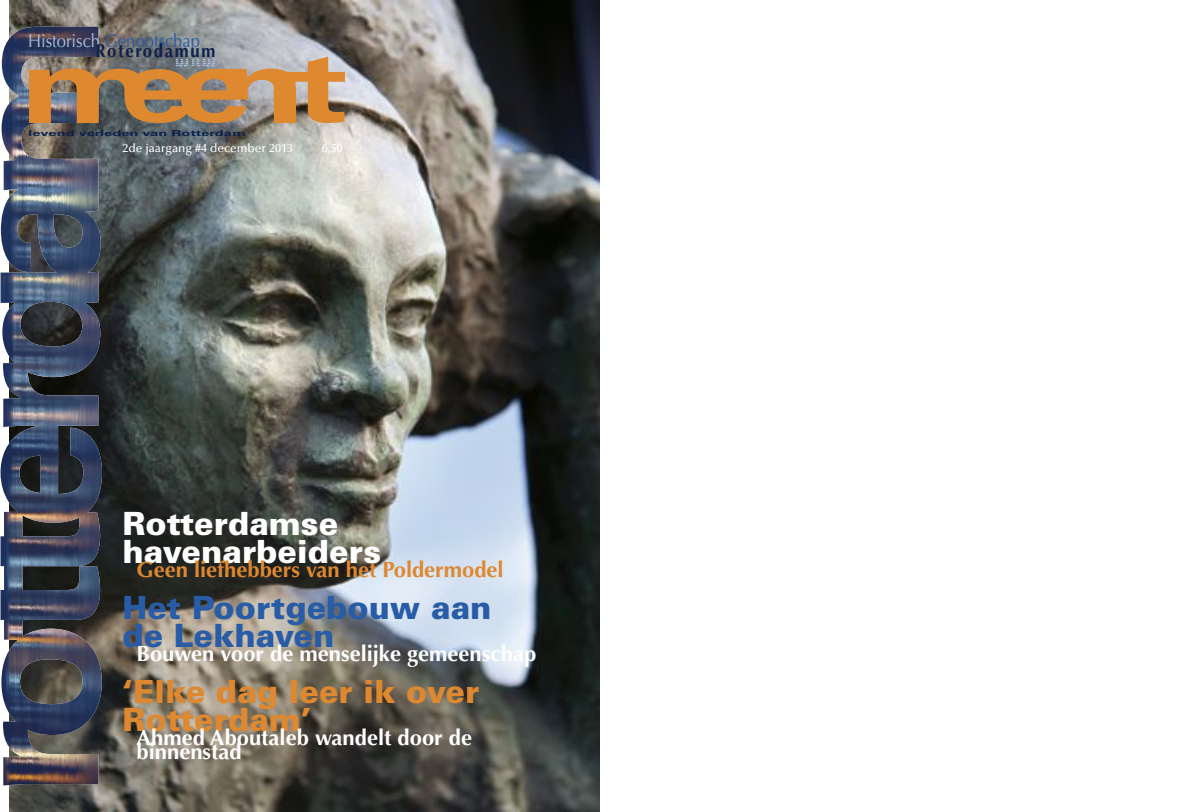
<style>
.page{position:relative;width:1181px;height:812px;background:#fff}
.page>*{position:absolute;margin:0;border:0;box-sizing:border-box;transform-origin:0 0}
.t1{font:900 32px/28px "Univers";color:#de8830}
.t2{font:900 32px/28px "Univers";color:#295ca6}
.t3{font:900 32px/28px "Univers";color:#fff}
.t4{font:700 22px "Optima";color:#fff}
.t5{font:700 22px "Optima";color:#de8830}
.t6{font:18.5px "Optima";color:#295ca6;scale:.9 1}
.t7{font:700 18.5px "Optima";letter-spacing:.1em;color:#0e214c;scale:.9 1}
.t8{font:500 12px "Optima";color:#fff}
.t9{font:700 8.2px "Univers";color:#0e214c;scale:1.8 1}
.s1{color:#a9bedb}
</style>
<div class="page">
<img style="left:9px;top:1px;width:590px;height:810px">
<img style="left:0;top:26px;width:102px;height:759px">
<svg style="left:28px;top:57px;width:317px;height:66px;background:#b2875c"></svg>
<p class="t6" style="left:28px;top:30px;width:192px"><span class="s1">Historisch</span> Genootschap</p>
<p class="t7" style="left:95px;top:40px;width:135px">Roterodamum</p>
<p class="t9" style="left:28px;top:128px;width:122px">levend verleden van Rotterdam</p>
<p class="t8" style="left:122px;top:141px;width:172px">2de jaargang #4 december 2013</p>
<p class="t8" style="left:322px;top:141px;width:22px">6,50</p>
<h1 class="t3" style="left:122px;top:509px;width:260px">Rotterdamse havenarbeiders</h1>
<p class="t5" style="left:137px;top:557px;width:368px">Geen liefhebbers van het Poldermodel</p>
<h1 class="t2" style="left:122px;top:593px;width:370px">Het Poortgebouw aan de Lekhaven</h1>
<p class="t4" style="left:137px;top:641px;width:401px">Bouwen voor de menselijke gemeenschap</p>
<h1 class="t1" style="left:122px;top:677px;width:358px">‘Elke dag leer ik over<br>Rotterdam’</h1>
<p class="t4" style="left:137px;top:725px;width:337px">Ahmed Aboutaleb wandelt door de</p>
<p class="t4" style="left:137px;top:739px;width:107px">binnenstad</p>
</div>
